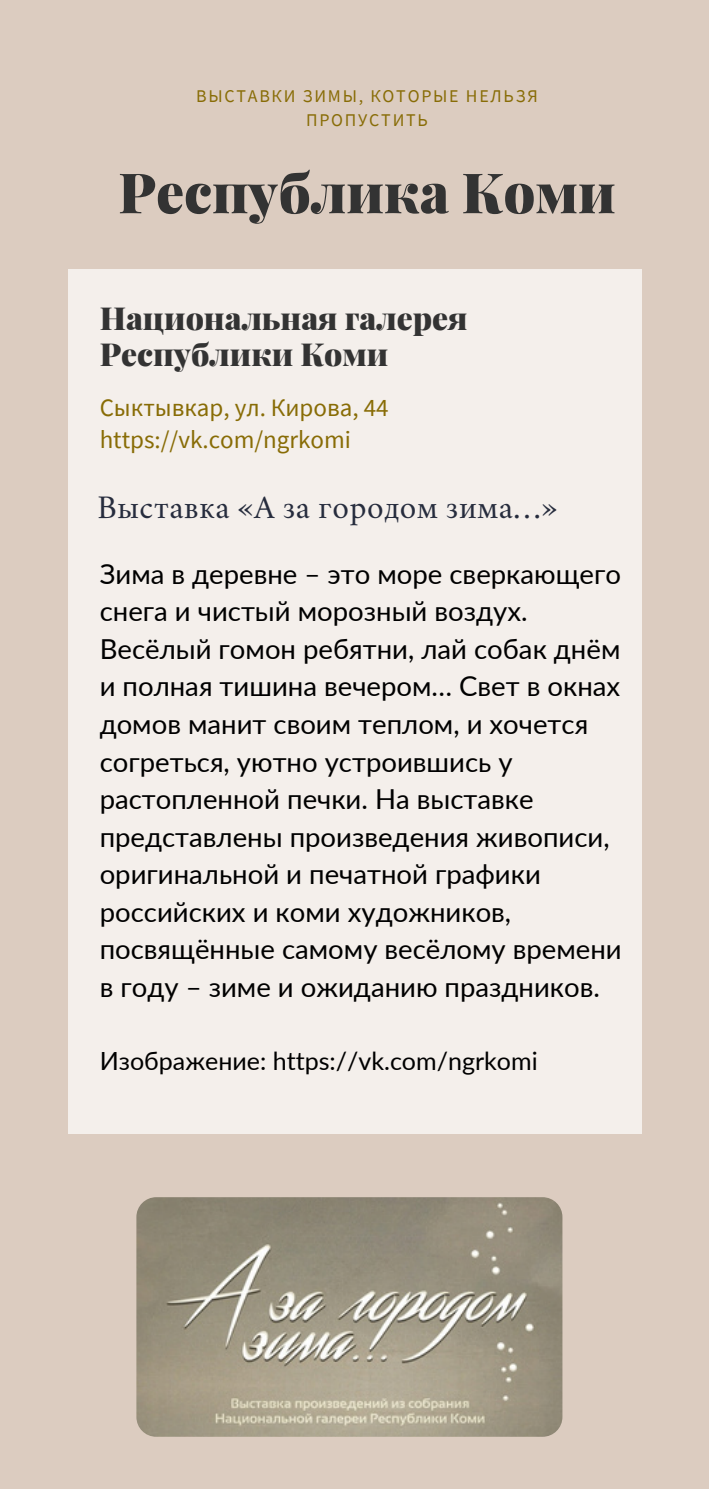
<style>
.page{position:relative;width:709px;height:1489px;background:#dcccc0}
.page>*{position:absolute;margin:0;border:0;box-sizing:border-box;transform-origin:0 0}
.t1{font:900 55.75px "Playfair Display";color:#333}
.t2{font:32.5px "Crimson";letter-spacing:.02em;color:#262c3d}
.t3{font:900 31.75px/35.8px "Playfair Display";color:#333}
.t4{font:27.5px/37.5px "Lato";color:#000}
.t5{font:25px/32px "Source Sans Pro";color:#886c06}
.t6{font:25px "Lato";color:#000}
.t7{font:18px/24.5px "Source Sans Pro";letter-spacing:.1em;color:#886c06;text-align:center}
</style>
<div class="page">
<div style="left:69px;top:270px;width:573px;height:864px;background:#f4efeb"></div>
<img style="left:136px;top:1197px;width:426px;height:240px;border-radius:20px">
<p class="t7" style="left:196px;top:83px;width:343px">ВЫСТАВКИ ЗИМЫ, КОТОРЫЕ НЕЛЬЗЯ<br>ПРОПУСТИТЬ</p>
<h1 class="t1" style="left:118px;top:153px;width:499px">Республика Коми</h1>
<p class="t3" style="left:100px;top:299px;width:369px">Национальная галерея<br>Республики Коми</p>
<p class="t5" style="left:100px;top:391px;width:290px">Сыктывкар, ул. Кирова, 44 https://vk.com/ngrkomi</p>
<p class="t2" style="left:97px;top:493px;width:461px">Выставка «А за городом зима…»</p>
<p class="t4" style="left:100px;top:554px;width:523px">Зима в деревне – это море сверкающего снега и чистый морозный воздух.<br>Весёлый гомон ребятни, лай собак днём и полная тишина вечером… Свет в окнах домов манит своим теплом, и хочется согреться, уютно устроившись у растопленной печки. На выставке представлены произведения живописи, оригинальной и печатной графики российских и коми художников, посвящённые самому весёлому времени в году – зиме и ожиданию праздников.</p>
<p class="t6" style="left:100px;top:1045px;width:439px">Изображение: https://vk.com/ngrkomi</p>
</div>
